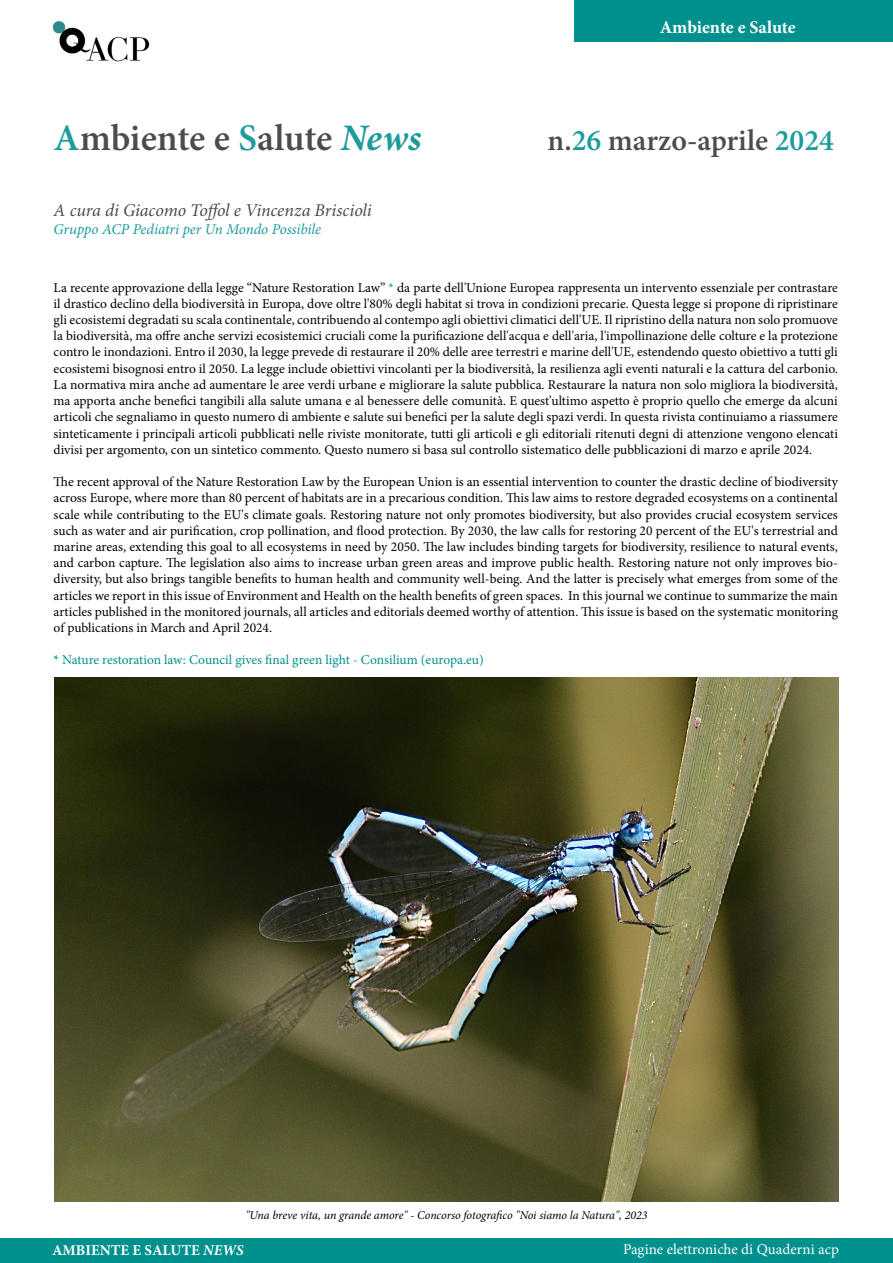
<style>
.page{position:relative;width:893px;height:1263px;background:#fff}
.page>*{position:absolute;margin:0;border:0;box-sizing:border-box;transform-origin:0 0}
.t1{font:600 37.5px "Minion Pro";letter-spacing:-.005em;color:#4b4c4d}
.t2{font:600 30px "Minion Pro";color:#4b4c4d}
.t3{font:italic 18px "Minion Pro";letter-spacing:-.005em;color:#4b4c4d}
.t4{font:700 18px "Minion Pro";letter-spacing:-.005em;color:#fff}
.t5{font:italic 15px "Minion Pro";letter-spacing:-.01em;color:#1c9c9a}
.t6{font:15px "Minion Pro";color:#fff}
.t7{font:700 15px "Minion Pro";color:#fff}
.t8{font:13.5px/16.2px "Minion Pro";letter-spacing:-.005em;color:#000;text-align:justify}
.t9{font:13.5px "Minion Pro";color:#00908d}
.t10{font:italic 12px "Minion Pro";letter-spacing:-.01em;color:#000}
.s1{color:#1c9c9a}
.s2{font-weight:700;font-style:italic;color:#1c9c9a}
.s3{color:#00908d}
.s4{font-weight:700}
.s5{font-style:italic}
</style>
<div class="page">
<div style="left:575px;top:0;width:318px;height:41px;background:#00908d"></div>
<img style="left:52px;top:21px;width:98px;height:41px">
<div style="left:0;top:1239px;width:893px;height:24px;background:#00908d"></div>
<img style="left:54px;top:677px;width:785px;height:524px">
<p class="t4" style="left:660px;top:15px;width:138px">Ambiente e Salute</p>
<p class="t1" style="left:54px;top:112px;width:369px"><span class="s1">A</span>mbiente e <span class="s1">S</span>alute <span class="s2">News</span></p>
<p class="t2" style="left:548px;top:120px;width:288px">n.<span class="s1">26</span> marzo-aprile <span class="s1">2024</span></p>
<p class="t3" style="left:54px;top:198px;width:320px">A cura di Giacomo Toffol e Vincenza Briscioli</p>
<p class="t5" style="left:54px;top:219px;width:269px">Gruppo ACP Pediatri per Un Mondo Possibile</p>
<p class="t8" style="left:54px;top:279px;width:786px">La recente approvazione della legge “Nature Restoration Law” <span class="s3">*</span> da parte dell'Unione Europea rappresenta un intervento essenziale per contrastare il drastico declino della biodiversità in Europa, dove oltre l'80% degli habitat si trova in condizioni precarie. Questa legge si propone di ripristinare gli ecosistemi degradati su scala continentale, contribuendo al contempo agli obiettivi climatici dell'UE. Il ripristino della natura non solo promuove la biodiversità, ma offre anche servizi ecosistemici cruciali come la purificazione dell'acqua e dell'aria, l'impollinazione delle colture e la protezione contro le inondazioni. Entro il 2030, la legge prevede di restaurare il 20% delle aree terrestri e marine dell'UE, estendendo questo obiettivo a tutti gli ecosistemi bisognosi entro il 2050. La legge include obiettivi vincolanti per la biodiversità, la resilienza agli eventi naturali e la cattura del carbonio.<br>La normativa mira anche ad aumentare le aree verdi urbane e migliorare la salute pubblica. Restaurare la natura non solo migliora la biodiversità, ma apporta anche benefici tangibili alla salute umana e al benessere delle comunità. E quest’ultimo aspetto è proprio quello che emerge da alcuni articoli che segnaliamo in questo numero di ambiente e salute sui benefici per la salute degli spazi verdi. In questa rivista continuiamo a riassumere sinteticamente i principali articoli pubblicati nelle riviste monitorate, tutti gli articoli e gli editoriali ritenuti degni di attenzione vengono elencati divisi per argomento, con un sintetico commento. Questo numero si basa sul controllo sistematico delle pubblicazioni di marzo e aprile 2024.</p>
<p class="t8" style="left:54px;top:474px;width:786px">The recent approval of the Nature Restoration Law by the European Union is an essential intervention to counter the drastic decline of biodiversity across Europe, where more than 80 percent of habitats are in a precarious condition. This law aims to restore degraded ecosystems on a continental scale while contributing to the EU's climate goals. Restoring nature not only promotes biodiversity, but also provides crucial ecosystem services such as water and air purification, crop pollination, and flood protection. By 2030, the law calls for restoring 20 percent of the EU's terrestrial and marine areas, extending this goal to all ecosystems in need by 2050. The law includes binding targets for biodiversity, resilience to natural events, and carbon capture. The legislation also aims to increase urban green areas and improve public health. Restoring nature not only improves bio&shy;diversity, but also brings tangible benefits to human health and community well-being. And the latter is precisely what emerges from some of the articles we report in this issue of Environment and Health on the health benefits of green spaces. In this journal we continue to summarize the main articles published in the monitored journals, all articles and editorials deemed worthy of attention. This issue is based on the systematic monitoring of publications in March and April 2024.</p>
<p class="t9" style="left:54px;top:651px;width:432px"><span class="s4">*</span> Nature restoration law: Council gives final green light - Consilium (europa.eu)</p>
<p class="t10" style="left:245px;top:1207px;width:404px">"Una breve vita, un grande amore" - Concorso fotografico "Noi siamo la Natura", 2023</p>
<p class="t7" style="left:52px;top:1239px;width:193px">AMBIENTE E SALUTE <span class="s5">NEWS</span></p>
<p class="t6" style="left:623px;top:1239px;width:217px">Pagine elettroniche di Quaderni acp</p>
</div>
